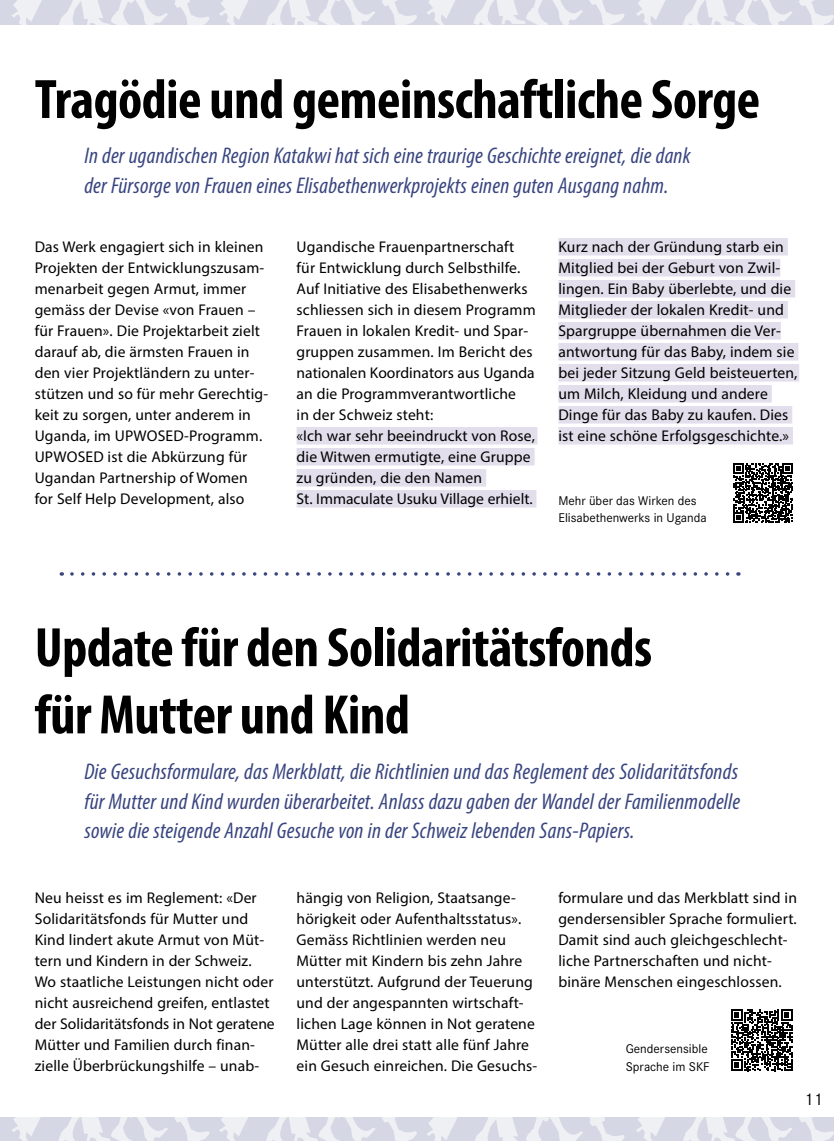
<style>
.page{position:relative;width:834px;height:1141px;background:#fff}
.page>*{position:absolute;margin:0;border:0;box-sizing:border-box;transform-origin:0 0}
.t1{font:700 condensed 56px/67.2px "Myriad Pro";letter-spacing:-.01em;color:#000}
.t2{font:italic condensed 22.75px/29.8px "Myriad Pro";letter-spacing:.01em;color:#39457f}
.t3{font:17.5px "Corporate S";color:#000}
.t4{font:15.58px/21px "Myriad Pro";letter-spacing:.01em;color:#000}
.t5{font:13.12px/17.5px "Corporate S";color:#000}
</style>
<div class="page">
<svg style="left:11px;top:0;width:198px;height:25px"></svg>
<svg style="left:426px;top:0;width:198px;height:25px"></svg>
<svg style="left:219px;top:0;width:198px;height:25px"></svg>
<svg style="left:635px;top:0;width:198px;height:25px"></svg>
<svg style="left:635px;top:1117px;width:198px;height:24px"></svg>
<svg style="left:0;top:1129px;width:1px;height:12px"></svg>
<svg style="left:11px;top:1117px;width:198px;height:24px"></svg>
<svg style="left:219px;top:1117px;width:198px;height:24px"></svg>
<svg style="left:426px;top:1117px;width:198px;height:24px"></svg>
<div style="left:296px;top:427px;width:241px;height:18px;background:#e2deeb"></div>
<div style="left:296px;top:448px;width:238px;height:18px;background:#e2deeb"></div>
<div style="left:296px;top:469px;width:190px;height:18px;background:#e2deeb"></div>
<div style="left:296px;top:490px;width:240px;height:18px;background:#e2deeb"></div>
<div style="left:558px;top:238px;width:229px;height:18px;background:#e2deeb"></div>
<div style="left:558px;top:259px;width:222px;height:18px;background:#e2deeb"></div>
<div style="left:558px;top:280px;width:237px;height:18px;background:#e2deeb"></div>
<div style="left:558px;top:301px;width:229px;height:18px;background:#e2deeb"></div>
<div style="left:558px;top:322px;width:222px;height:18px;background:#e2deeb"></div>
<div style="left:558px;top:343px;width:240px;height:18px;background:#e2deeb"></div>
<div style="left:558px;top:364px;width:241px;height:18px;background:#e2deeb"></div>
<div style="left:558px;top:385px;width:213px;height:18px;background:#e2deeb"></div>
<div style="left:558px;top:406px;width:234px;height:18px;background:#e2deeb"></div>
<div style="left:558px;top:427px;width:234px;height:18px;background:#e2deeb"></div>
<svg style="left:72px;top:572px;width:666px;height:4px"></svg>
<svg style="left:731px;top:1009px;width:61px;height:62px"></svg>
<svg style="left:733px;top:463px;width:59px;height:60px"></svg>
<h1 class="t1" style="left:35px;top:65px;width:726px">Tragödie und gemeinschaftliche Sorge</h1>
<h2 class="t2" style="left:84px;top:141px;width:607px">In der ugandischen Region Katakwi hat sich eine traurige Geschichte ereignet, die dank der Fürsorge von Frauen eines Elisabethenwerkprojekts einen guten Ausgang nahm.</h2>
<p class="t4" style="left:35px;top:236px;width:235px">Das Werk engagiert sich in kleinen<br>Projekten der Entwicklungszusam&shy;menarbeit gegen Armut, immer gemäss der Devise «von Frauen – für Frauen». Die Projektarbeit zielt darauf ab, die ärmsten Frauen in den vier Projektländern zu unter&shy;stützen und so für mehr Gerechtig&shy;keit zu sorgen, unter anderem in<br>Uganda, im UPWOSED-Programm.<br>UPWOSED ist die Abkürzung für<br>Ugandan Partnership of Women for Self Help Development, also</p>
<p class="t4" style="left:296px;top:236px;width:240px">Ugandische Frauenpartnerschaft für Entwicklung durch Selbsthilfe.<br>Auf Initiative des Elisabethenwerks schliessen sich in diesem Programm Frauen in lokalen Kredit- und Spar&shy;gruppen zusammen. Im Bericht des nationalen Koordinators aus Uganda an die Programmverantwortliche<br>in der Schweiz steht:<br>«Ich war sehr beeindruckt von Rose, die Witwen ermutigte, eine Gruppe zu gründen, die den Namen<br>St. Immaculate Usuku Village erhielt.</p>
<p class="t4" style="left:558px;top:236px;width:240px">Kurz nach der Gründung starb ein Mitglied bei der Geburt von Zwil&shy;lingen. Ein Baby überlebte, und die Mitglieder der lokalen Kredit- und Spargruppe übernahmen die Ver&shy;antwortung für das Baby, indem sie bei jeder Sitzung Geld beisteuerten, um Milch, Kleidung und andere Dinge für das Baby zu kaufen. Dies ist eine schöne Erfolgsgeschichte.»</p>
<p class="t5" style="left:558px;top:491px;width:150px">Mehr über das Wirken des<br>Elisabethenwerks in Uganda</p>
<h1 class="t1" style="left:35px;top:613px;width:618px">Update für den Solidaritätsfonds für Mutter und Kind</h1>
<p class="t2" style="left:84px;top:756px;width:657px;text-align:justify">Die Gesuchsformulare, das Merkblatt, die Richtlinien und das Reglement des Solidaritätsfonds für Mutter und Kind wurden überarbeitet. Anlass dazu gaben der Wandel der Familienmodelle sowie die steigende Anzahl Gesuche von in der Schweiz lebenden Sans-Papiers.</p>
<p class="t4" style="left:35px;top:887px;width:241px">Neu heisst es im Reglement: «Der Solidaritätsfonds für Mutter und Kind lindert akute Armut von Müt&shy;tern und Kindern in der Schweiz.<br>Wo staatliche Leistungen nicht oder nicht ausreichend greifen, entlastet der Solidaritätsfonds in Not geratene Mütter und Familien durch finan&shy;zielle Überbrückungshilfe – unab-</p>
<p class="t4" style="left:296px;top:887px;width:242px">hängig von Religion, Staatsange&shy;hörigkeit oder Aufenthaltsstatus».<br>Gemäss Richtlinien werden neu Mütter mit Kindern bis zehn Jahre unterstützt. Aufgrund der Teuerung und der angespannten wirtschaft&shy;lichen Lage können in Not geratene Mütter alle drei statt alle fünf Jahre ein Gesuch einreichen. Die Gesuchs-</p>
<p class="t4" style="left:558px;top:887px;width:240px">formulare und das Merkblatt sind in gendersensibler Sprache formuliert.<br>Damit sind auch gleichgeschlecht&shy;liche Partnerschaften und nicht&shy;binäre Menschen eingeschlossen.</p>
<p class="t5" style="left:625px;top:1039px;width:85px">Gendersensible<br>Sprache im SKF</p>
<p class="t3" style="left:804px;top:1086px;width:20px">11</p>
</div>
